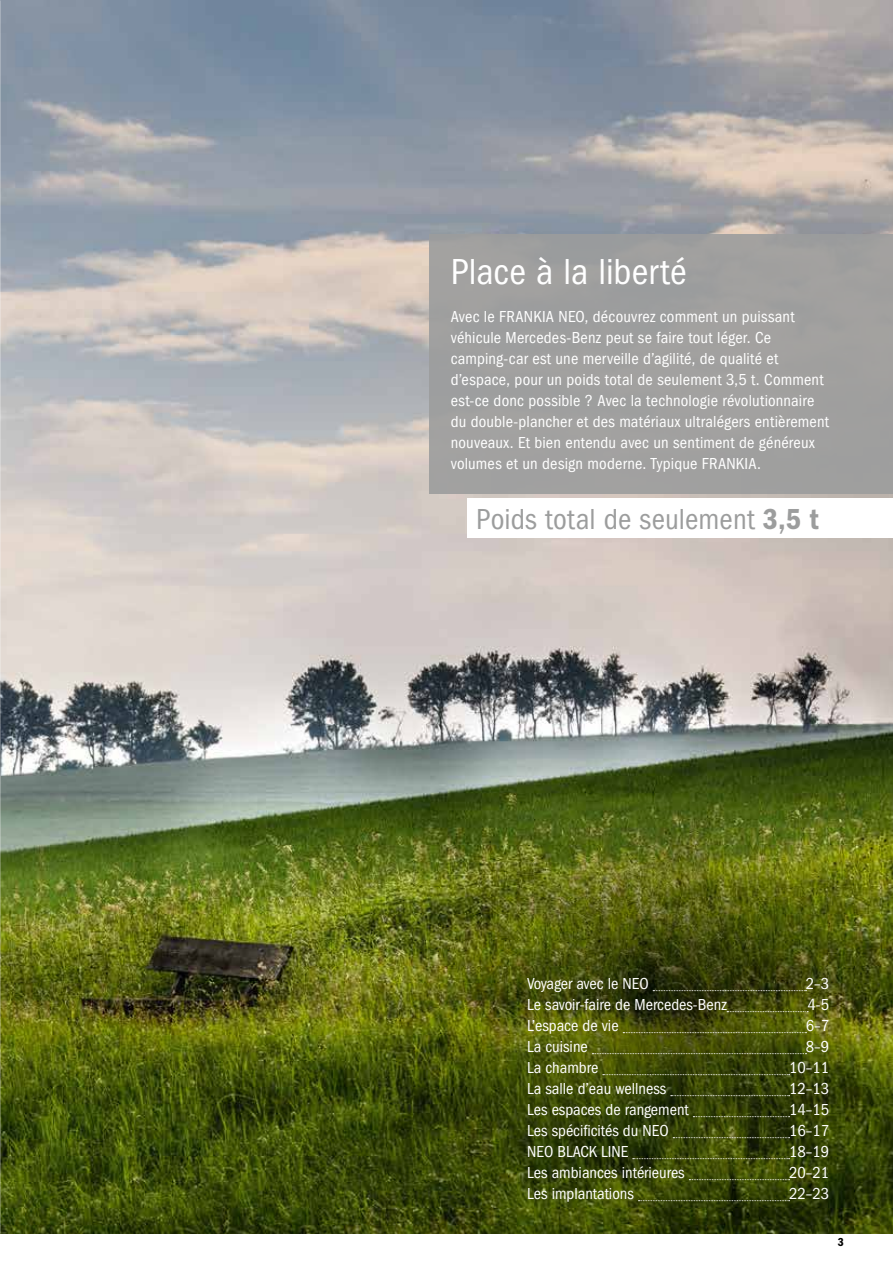
<style>
.page{position:relative;width:893px;height:1263px;background:#fff}
.page>*{position:absolute;margin:0;border:0;box-sizing:border-box;transform-origin:0 0}
.t1{font:condensed 37.5px "Franklin Gothic";letter-spacing:.005em;color:#fff}
.t2{font:condensed 30px "Franklin Gothic";letter-spacing:.005em;color:#9c9d9d}
.t3{font:condensed 16.5px/21px "Franklin Gothic";letter-spacing:.005em;color:#fff}
.t4{font:600 condensed 12px "Franklin Gothic";color:#000}
.s1{font-weight:600}
</style>
<div class="page">
<img style="left:821px;top:0;width:72px;height:1233px">
<img style="left:0;top:0;width:821px;height:1233px">
<svg style="left:455px;top:795px;width:438px;height:438px;background:#48530d"></svg>
<svg style="left:653px;top:990px;width:153px;height:1px"></svg>
<svg style="left:727px;top:1011px;width:81px;height:1px"></svg>
<svg style="left:623px;top:1032px;width:183px;height:1px"></svg>
<svg style="left:592px;top:1053px;width:214px;height:1px"></svg>
<svg style="left:603px;top:1074px;width:187px;height:1px"></svg>
<svg style="left:671px;top:1095px;width:119px;height:1px"></svg>
<svg style="left:693px;top:1116px;width:97px;height:1px"></svg>
<svg style="left:673px;top:1137px;width:117px;height:1px"></svg>
<svg style="left:633px;top:1158px;width:157px;height:1px"></svg>
<svg style="left:689px;top:1179px;width:101px;height:1px"></svg>
<svg style="left:638px;top:1200px;width:152px;height:1px"></svg>
<div style="left:429px;top:234px;width:464px;height:260px;background:#9c9d9d"></div>
<div style="left:468px;top:498px;width:425px;height:40px;background:#fff"></div>
<h1 class="t1" style="left:451px;top:250px;width:238px">Place à la liberté</h1>
<p class="t3" style="left:451px;top:306px;width:380px">Avec le FRANKIA NEO, découvrez comment un puissant véhicule Mercedes-Benz peut se faire tout léger. Ce camping-car est une merveille d’agilité, de qualité et d’espace, pour un poids total de seulement 3,5 t. Comment est-ce donc possible ? Avec la technologie révolutionnaire du double-plancher et des matériaux ultralégers entièrement nouveaux. Et bien entendu avec un sentiment de généreux volumes et un design moderne. Typique FRANKIA.</p>
<h2 class="t2" style="left:476px;top:502px;width:344px">Poids total de seulement <span class="s1">3,5 t</span></h2>
<p class="t3" style="left:527px;top:973px;width:123px">Voyager avec le NEO</p>
<p class="t3" style="left:806px;top:973px;width:25px">2–3</p>
<p class="t3" style="left:527px;top:994px;width:201px">Le savoir-faire de Mercedes-Benz</p>
<p class="t3" style="left:807px;top:994px;width:23px">4-5</p>
<p class="t3" style="left:527px;top:1015px;width:93px">L’espace de vie</p>
<p class="t3" style="left:806px;top:1015px;width:25px">6–7</p>
<p class="t3" style="left:527px;top:1036px;width:62px">La cuisine</p>
<p class="t3" style="left:806px;top:1036px;width:25px">8–9</p>
<p class="t3" style="left:527px;top:1057px;width:73px">La chambre</p>
<p class="t3" style="left:789px;top:1057px;width:42px">10–11</p>
<p class="t3" style="left:527px;top:1078px;width:140px">La salle d’eau wellness</p>
<p class="t3" style="left:789px;top:1078px;width:42px">12–13</p>
<p class="t3" style="left:527px;top:1099px;width:163px">Les espaces de rangement</p>
<p class="t3" style="left:789px;top:1099px;width:42px">14–15</p>
<p class="t3" style="left:527px;top:1120px;width:143px">Les spécificités du NEO</p>
<p class="t3" style="left:789px;top:1120px;width:42px">16–17</p>
<p class="t3" style="left:527px;top:1141px;width:102px">NEO BLACK LINE</p>
<p class="t3" style="left:789px;top:1141px;width:42px">18–19</p>
<p class="t3" style="left:527px;top:1162px;width:159px">Les ambiances intérieures</p>
<p class="t3" style="left:789px;top:1162px;width:42px">20–21</p>
<p class="t3" style="left:527px;top:1183px;width:108px">Les implantations</p>
<p class="t3" style="left:789px;top:1183px;width:42px">22–23</p>
<p class="t4" style="left:838px;top:1235px;width:8px">3</p>
</div>
